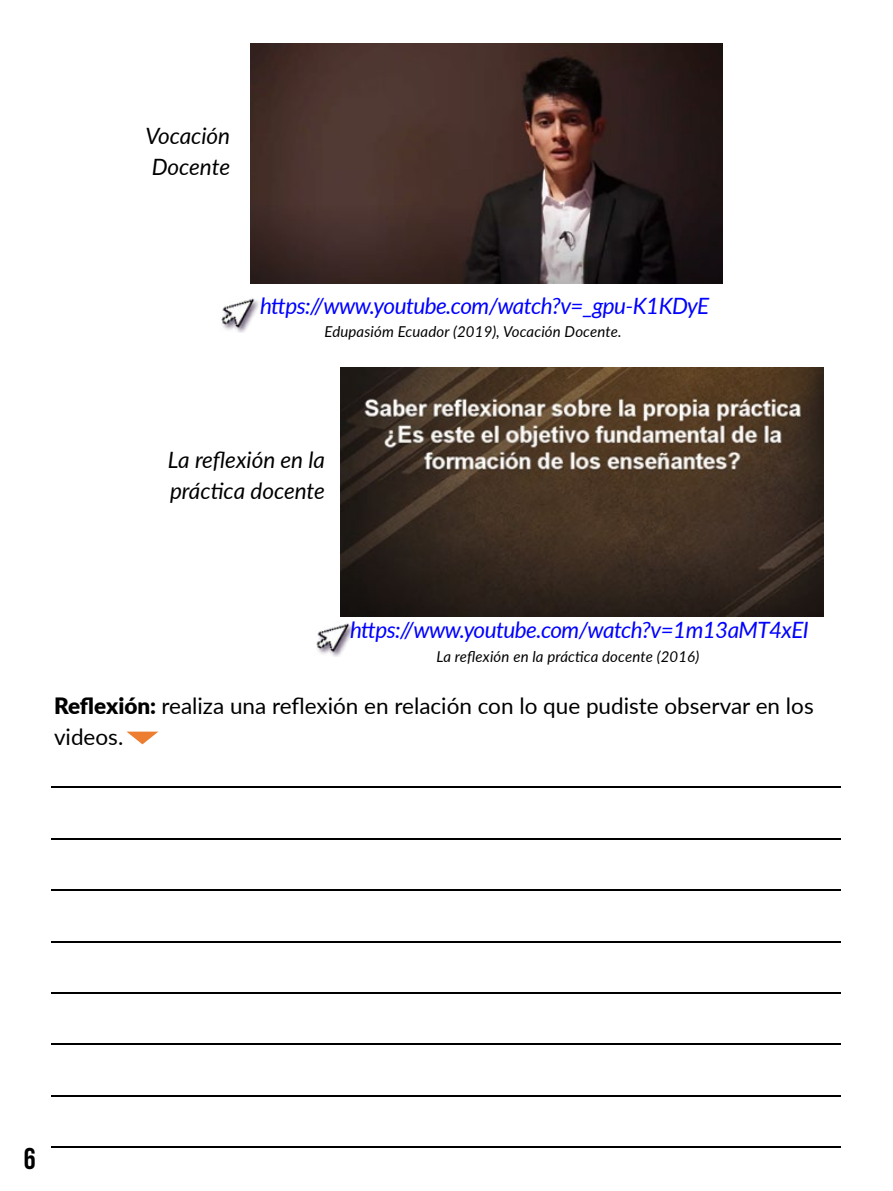
<style>
.page{position:relative;width:893px;height:1191px;background:#fff}
.page>*{position:absolute;margin:0;border:0;box-sizing:border-box;transform-origin:0 0}
.t1{font:700 30px "Bebas Neue";color:#000}
.t2{font:italic 22.5px "Lato";letter-spacing:-.025em;color:#00f}
.t3{font:22.5px/31.5px "Lato";color:#000}
.t4{font:italic 22.5px/31.5px "Lato";color:#000}
.t5{font:italic 15px "Lato";letter-spacing:.01em;color:#000}
.s1{font-weight:900}
</style>
<div class="page">
<img style="left:250px;top:43px;width:472px;height:241px">
<img style="left:221px;top:298px;width:38px;height:34px">
<svg style="left:126px;top:731px;width:32px;height:13px"></svg>
<hr style="left:52px;top:787px;width:789px;height:1px;background:#000">
<hr style="left:52px;top:838px;width:789px;height:1px;background:#000">
<hr style="left:52px;top:889px;width:789px;height:1px;background:#000">
<hr style="left:52px;top:941px;width:789px;height:1px;background:#000">
<hr style="left:52px;top:992px;width:789px;height:1px;background:#000">
<hr style="left:52px;top:1043px;width:789px;height:1px;background:#000">
<hr style="left:52px;top:1095px;width:789px;height:1px;background:#000">
<hr style="left:52px;top:1146px;width:789px;height:1px;background:#000">
<img style="left:341px;top:368px;width:483px;height:248px">
<img style="left:316px;top:623px;width:38px;height:33px">
<p class="t4" style="left:145px;top:119px;width:86px">Vocación<br>Docente</p>
<p class="t2" style="left:260px;top:289px;width:451px">https://www.youtube.com/watch?v=_gpu-K1KDyE</p>
<p class="t5" style="left:324px;top:321px;width:299px">Edupasióm Ecuador (2019), Vocación Docente.</p>
<p class="t4" style="left:168px;top:443px;width:159px">La reflexión en la práctica docente</p>
<p class="t2" style="left:350px;top:614px;width:460px">https://www.youtube.com/watch?v=1m13aMT4xEI</p>
<p class="t5" style="left:436px;top:645px;width:264px">La reflexión en la práctica docente (2016)</p>
<p class="t3" style="left:54px;top:688px;width:761px"><span class="s1">Reflexión:</span> realiza una reflexión en relación con lo que pudiste observar en los videos.</p>
<h1 class="t1" style="left:24px;top:1142px;width:13px">6</h1>
</div>
